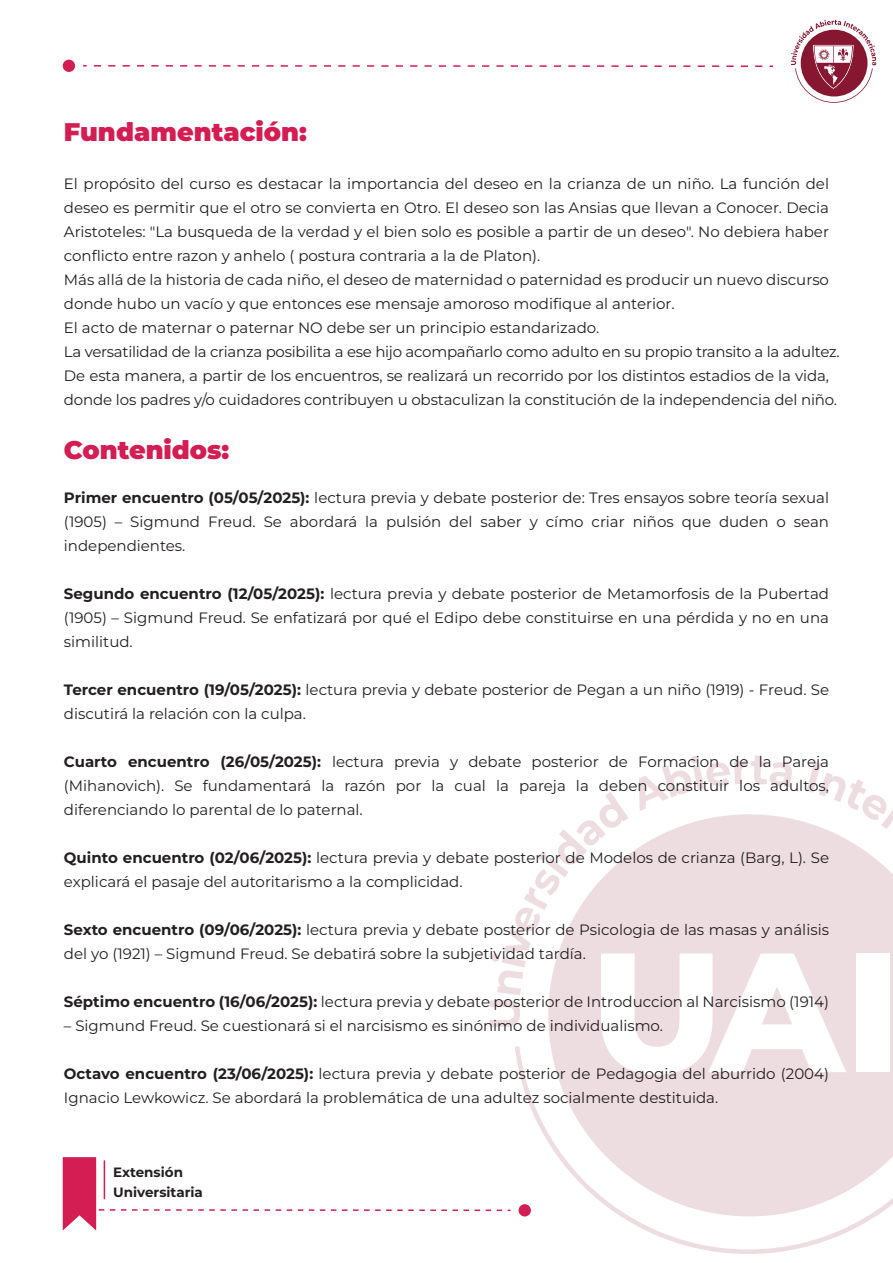
<style>
.page{position:relative;width:893px;height:1263px;background:#fff}
.page>*{position:absolute;margin:0;border:0;box-sizing:border-box;transform-origin:0 0}
.t1{font:900 25.5px "Montserrat";color:#d31d53}
.t2{font:15px/24px "Montserrat";color:#231f20}
.t3{font:700 13.5px/20.9px "Montserrat";color:#231f20}
.s1{font-weight:700}
</style>
<div class="page">
<svg style="left:94px;top:65px;width:679px;height:2px"></svg>
<div style="left:63px;top:60px;width:12px;height:12px;background:#d31d53;border-radius:50%"></div>
<svg style="left:62px;top:755px;width:831px;height:499px"></svg>
<div style="left:519px;top:1204px;width:12px;height:12px;background:#d31d53;border-radius:50%"></div>
<svg style="left:791px;top:20px;width:85px;height:83px"></svg>
<h1 class="t1" style="left:64px;top:113px;width:244px">Fundamentación:</h1>
<p class="t2" style="left:64px;top:171px;width:777px">El propósito del curso es destacar la importancia del deseo en la crianza de un niño. La función del deseo es permitir que el otro se convierta en Otro. El deseo son las Ansias que llevan a Conocer. Decia Aristoteles: "La busqueda de la verdad y el bien solo es posible a partir de un deseo". No debiera haber conflicto entre razon y anhelo ( postura contraria a la de Platon).<br>Más allá de la historia de cada niño, el deseo de maternidad o paternidad es producir un nuevo discurso donde hubo un vacío y que entonces ese mensaje amoroso modifique al anterior.<br>El acto de maternar o paternar NO debe ser un principio estandarizado.<br>La versatilidad de la crianza posibilita a ese hijo acompañarlo como adulto en su propio transito a la adultez.<br>De esta manera, a partir de los encuentros, se realizará un recorrido por los distintos estadios de la vida, donde los padres y/o cuidadores contribuyen u obstaculizan la constitución de la independencia del niño.</p>
<h1 class="t1" style="left:64px;top:431px;width:167px">Contenidos:</h1>
<p class="t2" style="left:64px;top:485px;width:767px;text-align:justify"><span class="s1">Primer encuentro (05/05/2025):</span> lectura previa y debate posterior de: Tres ensayos sobre teoría sexual (1905) – Sigmund Freud. Se abordará la pulsión del saber y címo criar niños que duden o sean independientes.</p>
<p class="t2" style="left:64px;top:581px;width:767px;text-align:justify"><span class="s1">Segundo encuentro (12/05/2025):</span> lectura previa y debate posterior de Metamorfosis de la Pubertad (1905) – Sigmund Freud. Se enfatizará por qué el Edipo debe constituirse en una pérdida y no en una similitud.</p>
<p class="t2" style="left:64px;top:677px;width:767px"><span class="s1">Tercer encuentro (19/05/2025):</span> lectura previa y debate posterior de Pegan a un niño (1919) - Freud. Se discutirá la relación con la culpa.</p>
<p class="t2" style="left:64px;top:749px;width:767px;text-align:justify"><span class="s1">Cuarto encuentro (26/05/2025):</span> lectura previa y debate posterior de Formacion de la Pareja (Mihanovich). Se fundamentará la razón por la cual la pareja la deben constituir los adultos, diferenciando lo parental de lo paternal.</p>
<p class="t2" style="left:64px;top:845px;width:767px"><span class="s1">Quinto encuentro (02/06/2025):</span> lectura previa y debate posterior de Modelos de crianza (Barg, L). Se explicará el pasaje del autoritarismo a la complicidad.</p>
<p class="t2" style="left:64px;top:917px;width:767px"><span class="s1">Sexto encuentro (09/06/2025):</span> lectura previa y debate posterior de Psicologia de las masas y análisis del yo (1921) – Sigmund Freud. Se debatirá sobre la subjetividad tardía.</p>
<p class="t2" style="left:64px;top:989px;width:767px"><span class="s1">Séptimo encuentro (16/06/2025):</span> lectura previa y debate posterior de Introduccion al Narcisismo (1914)</p>
<p class="t2" style="left:64px;top:1013px;width:601px">– Sigmund Freud. Se cuestionará si el narcisismo es sinónimo de individualismo.</p>
<p class="t2" style="left:64px;top:1061px;width:767px"><span class="s1">Octavo encuentro (23/06/2025):</span> lectura previa y debate posterior de Pedagogia del aburrido (2004)<br>Ignacio Lewkowicz. Se abordará la problemática de una adultez socialmente destituida.</p>
<p class="t3" style="left:113px;top:1160px;width:91px">Extensión<br>Universitaria</p>
</div>
